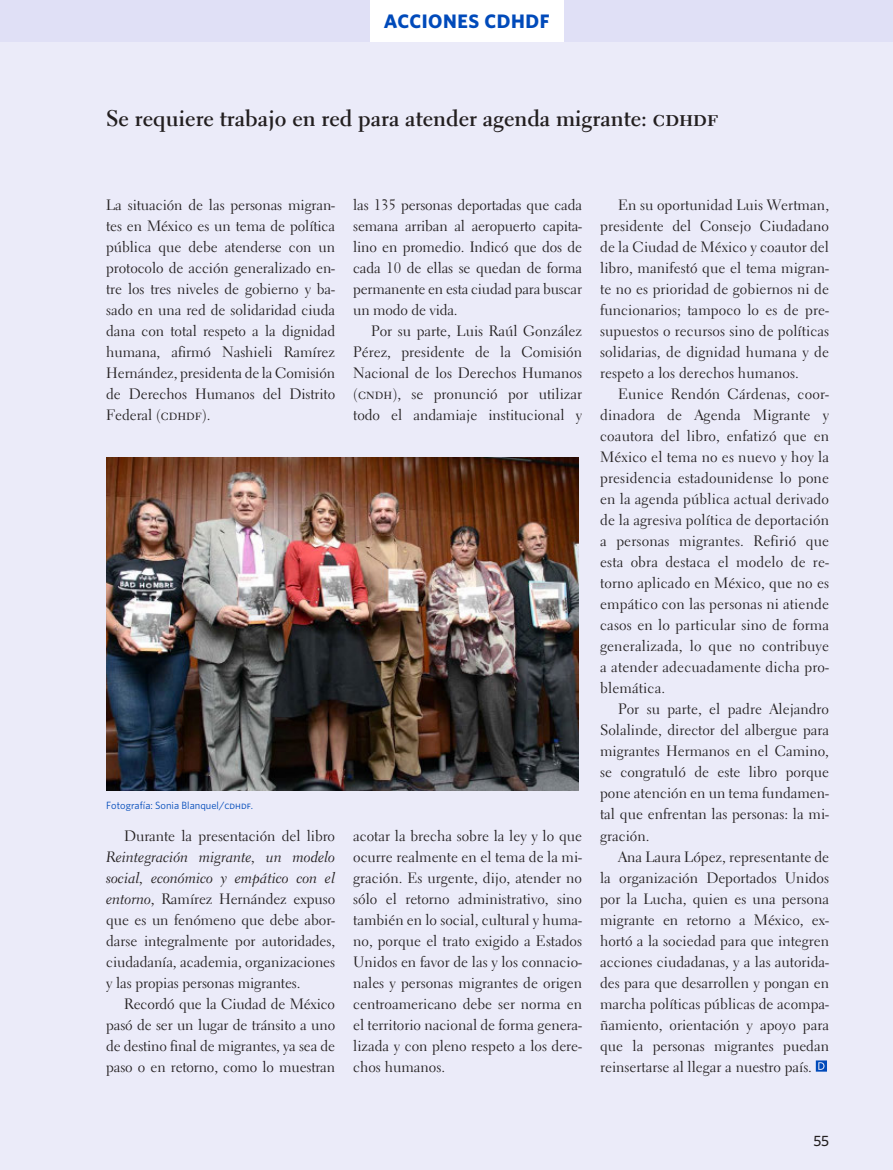
<style>
.page{position:relative;width:893px;height:1170px;background:#fff}
.page>*{position:absolute;margin:0;border:0;box-sizing:border-box;transform-origin:0 0}
.Normal_c_s{font:700 22.5px "Electra LT Std";color:#231f20}
.t1{font:700 19.5px "Whitney";letter-spacing:.03em;color:#004aba}
.Normal_c_s-2{font:15px/21px "Electra LT Std";color:#231f20;text-align:justify}
.Normal_s_s{font:15px/21px "Electra LT Std";letter-spacing:-.005em;color:#231f20;text-align:justify}
.t2{font:500 15px "Whitney";color:#231f20}
.nota_pie{font:10.5px "Whitney";color:#004aba}
.s1{font-family:"Whitney Book SC"}
.s2{font-family:"Electra LT Std Cursive"}
</style>
<div class="page">
<div style="left:0;top:0;width:893px;height:43px;background:#e0e0f6"></div>
<div style="left:370px;top:0;width:193px;height:42px;background:#fff"></div>
<div style="left:0;top:42px;width:893px;height:1127px;background:#ebebf9"></div>
<svg style="left:816px;top:1060px;width:11px;height:11px"></svg>
<img style="left:106px;top:457px;width:473px;height:333px">
<h2 class="t1" style="left:384px;top:9px;width:168px">ACCIONES CDHDF</h2>
<p class="Normal_c_s" style="left:106px;top:104px;width:614px">Se requiere trabajo en red para atender agenda migrante: cdhdf</p>
<p class="Normal_s_s" style="left:106px;top:194px;width:230px">La situación de las personas migran&shy;tes en México es un tema de política pública que debe atenderse con un protocolo de acción generalizado en&shy;tre los tres niveles de gobierno y ba&shy;sado en una red de solidaridad ciuda dana con total respeto a la dignidad humana, afirmó Nashieli Ramírez Hernández, presidenta de la Comisión de Derechos Humanos del Distrito Federal (cdhdf).</p>
<p class="Normal_c_s-2" style="left:353px;top:194px;width:230px">las 135 personas deportadas que cada semana arriban al aeropuerto capita&shy;lino en promedio. Indicó que dos de cada 10 de ellas se quedan de forma permanente en esta ciudad para buscar un modo de vida.</p>
<p class="Normal_c_s-2" style="left:353px;top:320px;width:230px;text-indent:18px">Por su parte, Luis Raúl González Pérez, presidente de la Comisión Nacional de los Derechos Humanos (cndh), se pronunció por utilizar todo el andamiaje institucional y</p>
<p class="nota_pie" style="left:106px;top:798px;width:148px">Fotografía: Sonia Blanquel/<span class="s1">cdhdf</span>.</p>
<p class="Normal_c_s-2" style="left:106px;top:824px;width:230px;text-indent:18px">Durante la presentación del libro <span class="s2">Reintegración migrante, un modelo social, económico y empático con el entorno</span>, Ramírez Hernández expuso que es un fenómeno que debe abor&shy;darse integralmente por autoridades, ciudadanía, academia, organizaciones y las propias personas migrantes.</p>
<p class="Normal_c_s-2" style="left:106px;top:992px;width:230px;text-indent:18px">Recordó que la Ciudad de México pasó de ser un lugar de tránsito a uno de destino final de migrantes, ya sea de paso o en retorno, como lo muestran</p>
<p class="Normal_c_s-2" style="left:353px;top:824px;width:230px">acotar la brecha sobre la ley y lo que ocurre realmente en el tema de la mi&shy;gración. Es urgente, dijo, atender no sólo el retorno administrativo, sino también en lo social, cultural y huma&shy;no, porque el trato exigido a Estados Unidos en favor de las y los connacio&shy;nales y personas migrantes de origen centroamericano debe ser norma en el territorio nacional de forma genera&shy;lizada y con pleno respeto a los dere&shy;chos humanos.</p>
<p class="Normal_c_s-2" style="left:600px;top:194px;width:230px;text-indent:18px">En su oportunidad Luis Wertman, presidente del Consejo Ciudadano de la Ciudad de México y coautor del libro, manifestó que el tema migran&shy;te no es prioridad de gobiernos ni de funcionarios; tampoco lo es de pre&shy;supuestos o recursos sino de políticas solidarias, de dignidad humana y de respeto a los derechos humanos.</p>
<p class="Normal_c_s-2" style="left:600px;top:383px;width:230px;text-indent:18px">Eunice Rendón Cárdenas, coor&shy;dinadora de Agenda Migrante y coautora del libro, enfatizó que en México el tema no es nuevo y hoy la presidencia estadounidense lo pone en la agenda pública actual derivado de la agresiva política de deportación a personas migrantes. Refirió que esta obra destaca el modelo de re&shy;torno aplicado en México, que no es empático con las personas ni atiende casos en lo particular sino de forma generalizada, lo que no contribuye a atender adecuadamente dicha pro&shy;blemática.</p>
<p class="Normal_c_s-2" style="left:600px;top:698px;width:230px;text-indent:18px">Por su parte, el padre Alejandro Solalinde, director del albergue para migrantes Hermanos en el Camino, se congratuló de este libro porque pone atención en un tema fundamen&shy;tal que enfrentan las personas: la mi&shy;gración.</p>
<p class="Normal_c_s-2" style="left:600px;top:845px;width:230px;text-indent:18px">Ana Laura López, representante de la organización Deportados Unidos por la Lucha, quien es una persona migrante en retorno a México, ex&shy;hortó a la sociedad para que integren acciones ciudadanas, y a las autorida&shy;des para que desarrollen y pongan en marcha políticas públicas de acompa&shy;ñamiento, orientación y apoyo para que la personas migrantes puedan reinsertarse al llegar a nuestro país.</p>
<p class="t2" style="left:813px;top:1131px;width:17px">55</p>
</div>
